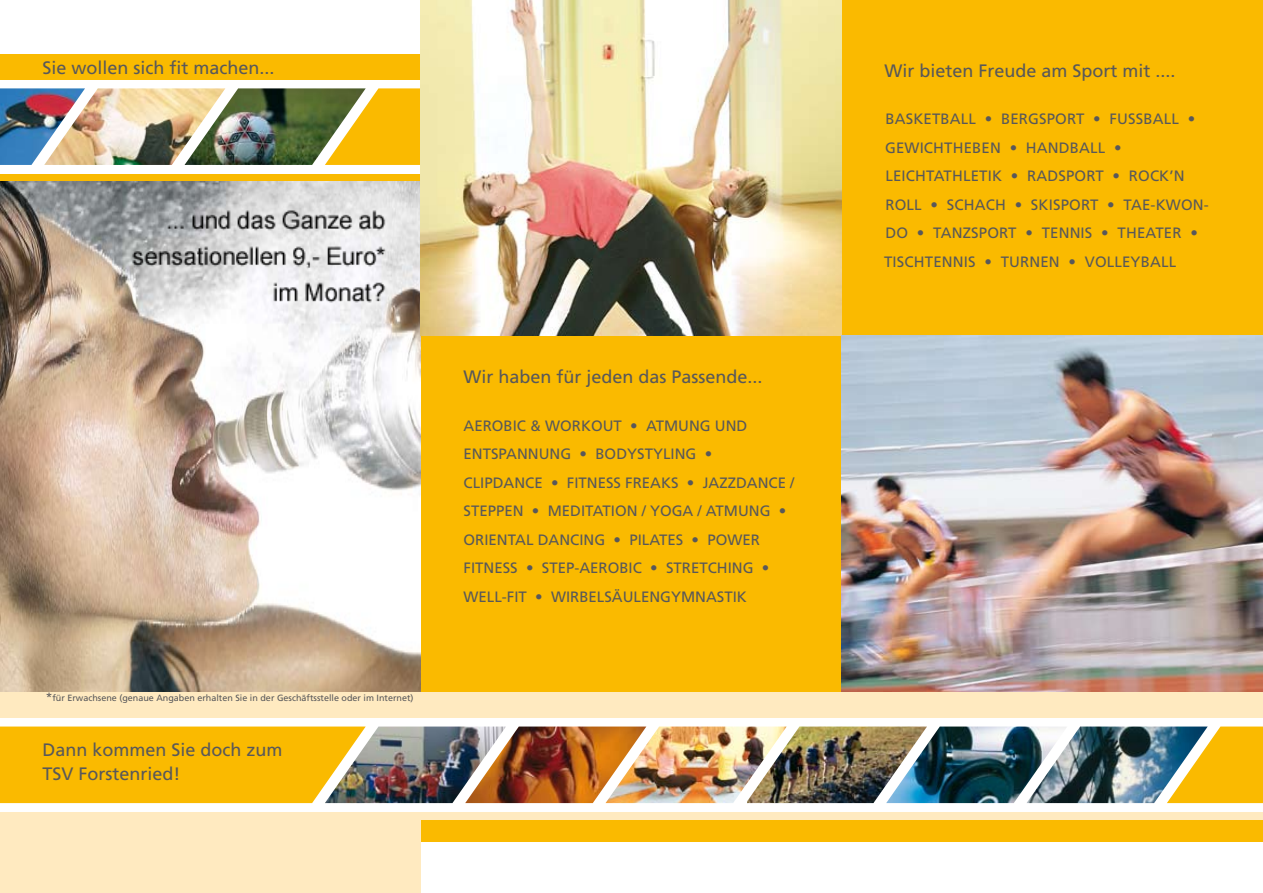
<style>
.page{position:relative;width:1263px;height:893px;background:#fff}
.page>*{position:absolute;margin:0;border:0;box-sizing:border-box;transform-origin:0 0}
.t1{font:18px/24px "Frutiger";color:#58585a}
.t2{font:15px/28.5px "Frutiger";color:#58585a}
.t3{font:9px "Frutiger";color:#58585a}
.s1{font-size:12px}
</style>
<div class="page">
<div style="left:421px;top:0;width:842px;height:842px;background:#faba00"></div>
<div style="left:0;top:54px;width:421px;height:839px;background:#ffeac0"></div>
<div style="left:421px;top:692px;width:842px;height:127px;background:#ffeac0"></div>
<div style="left:0;top:718px;width:1263px;height:94px;background:#fff"></div>
<img style="left:505px;top:726px;width:100px;height:77px">
<img style="left:605px;top:726px;width:142px;height:77px">
<img style="left:927px;top:726px;width:99px;height:77px">
<img style="left:1026px;top:726px;width:141px;height:77px">
<svg style="left:1167px;top:726px;width:96px;height:77px;background:#d4b233"></svg>
<img style="left:747px;top:726px;width:180px;height:77px">
<div style="left:0;top:54px;width:421px;height:128px;background:#faba00"></div>
<div style="left:0;top:80px;width:421px;height:94px;background:#fff"></div>
<img style="left:0;top:88px;width:44px;height:77px">
<img style="left:44px;top:88px;width:141px;height:77px">
<img style="left:185px;top:88px;width:140px;height:77px">
<svg style="left:325px;top:88px;width:96px;height:77px;background:#dfb428"></svg>
<img style="left:0;top:182px;width:421px;height:510px">
<img style="left:366px;top:726px;width:139px;height:77px">
<svg style="left:0;top:726px;width:366px;height:77px;background:#f4b90d"></svg>
<img style="left:421px;top:0;width:421px;height:336px">
<img style="left:842px;top:336px;width:421px;height:356px">
<img style="left:116px;top:203px;width:290px;height:107px">
<p class="t1" style="left:43px;top:55px;width:234px">SIE WOLLEN SICH FIT MACHEN...</p>
<p class="t3" style="left:46px;top:693px;width:369px"><span class="s1">*</span>FÜR ERWACHSENE (GENAUE ANGABEN ERHALTEN SIE IN DER GESCHÄFTSSTELLE ODER IM INTERNET)</p>
<p class="t1" style="left:43px;top:738px;width:242px">DANN KOMMEN SIE DOCH ZUM<br>TSV FORSTENRIED!</p>
<p class="t1" style="left:463px;top:364px;width:301px">WIR HABEN FÜR JEDEN DAS PASSENDE...</p>
<p class="t2" style="left:463px;top:411px;width:285px">AEROBIC &amp; WORKOUT • ATM UNG UND<br>ENTSPANNUNG • BODYSTYLI NG •<br>CLI PDANCE • FITNESS</p>
<p class="t2" style="left:625px;top:468px;width:27px">FREAKS</p>
<p class="t2" style="left:687px;top:468px;width:109px">• JAZZDANCE /</p>
<p class="t2" style="left:463px;top:496px;width:126px">STEPPEN • MEDITATIO</p>
<p class="t2" style="left:627px;top:496px;width:36px">N / YOGA</p>
<p class="t2" style="left:697px;top:496px;width:90px">/ ATMUNG •</p>
<p class="t2" style="left:463px;top:525px;width:196px">ORIE NTAL DANCI NG • PI LATES</p>
<p class="t2" style="left:692px;top:525px;width:28px">• POWE</p>
<p class="t2" style="left:751px;top:525px;width:11px">R</p>
<p class="t2" style="left:463px;top:553px;width:39px">FITNESS</p>
<p class="t2" style="left:463px;top:553px;width:307px;text-indent:63px">• STEP-AEROBIC • STRETCHI NG •<br>WE LL-FIT • WI RBE LSÄULE NGYM NASTIK</p>
<p class="t1" style="left:884px;top:58px;width:293px">WIR BIETEN FREUDE AM SPORT MIT ....</p>
<p class="t2" style="left:885px;top:104px;width:10px">BASKET</p>
<p class="t2" style="left:940px;top:104px;width:256px">BALL • BE RGSPORT • FUSSBALL •</p>
<p class="t2" style="left:885px;top:133px;width:21px">GEWI</p>
<p class="t2" style="left:885px;top:133px;width:238px;text-indent:39px">CHTHEBE N • HANDBALL •<br>LEICHTATHLETIK</p>
<p class="t2" style="left:885px;top:161px;width:325px;text-indent:125px">• RADSPORT • ROCK’N<br>ROLL • SCHACH • SKISPORT • TAE-KWON-<br>DO</p>
<p class="t2" style="left:917px;top:218px;width:230px">• TANZSPORT • TE NNIS • THEATE</p>
<p class="t2" style="left:884px;top:218px;width:315px;text-indent:288px">R •<br>TISCHTE NNIS • TURNE N • VO LLEYBALL</p>
</div>
